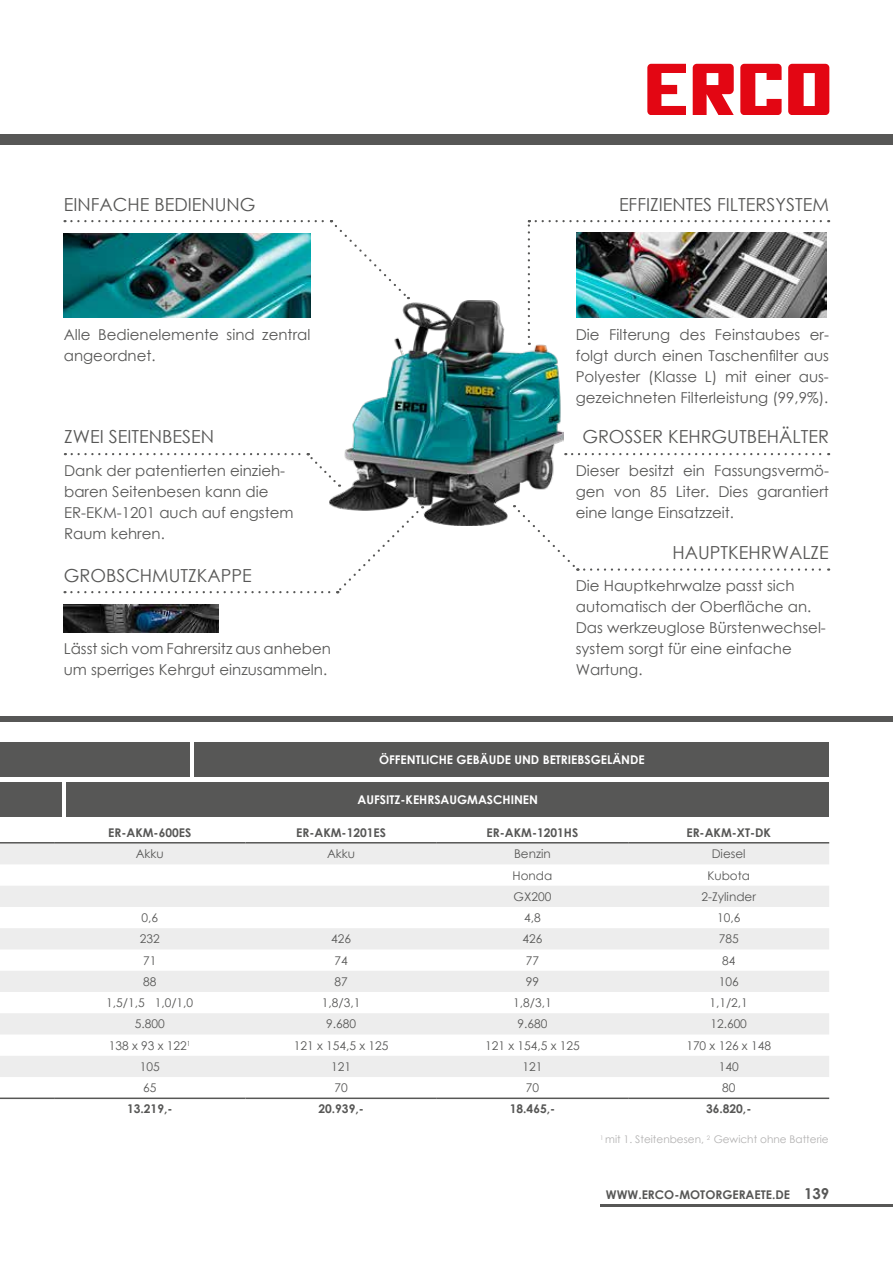
<style>
.page{position:relative;width:893px;height:1263px;background:#fff}
.page>*{position:absolute;margin:0;border:0;box-sizing:border-box;transform-origin:0 0}
.t1{font:18px "Century Gothic";color:#575756}
.t2{font:15px/21px "Century Gothic";color:#575756}
.t3{font:700 15px "Century Gothic";color:#575756}
.t4{font:12px "Century Gothic";color:#575756}
.t5{font:700 12px "Century Gothic";color:#575756}
.t6{font:700 12px "Century Gothic";color:#fff}
.t7{font:10.5px "Century Gothic";color:#b3b2b2}
</style>
<div class="page">
<div style="left:0;top:134px;width:893px;height:11px;background:#575756"></div>
<div style="left:0;top:782px;width:61px;height:34px;background:#575756"></div>
<div style="left:0;top:743px;width:189px;height:34px;background:#575756"></div>
<div style="left:0;top:716px;width:893px;height:5px;background:#575756"></div>
<svg style="left:693px;top:64px;width:41px;height:51px"></svg>
<svg style="left:647px;top:64px;width:39px;height:51px"></svg>
<svg style="left:740px;top:64px;width:42px;height:51px"></svg>
<svg style="left:788px;top:64px;width:41px;height:51px"></svg>
<svg style="left:0;top:843px;width:829px;height:234px;fill:#ededed"></svg>
<svg style="left:0;top:1099px;width:829px;height:1px"></svg>
<hr style="left:0;top:842px;width:54px;height:1px;background:#575756">
<hr style="left:54px;top:842px;width:191px;height:1px;background:#575756">
<hr style="left:245px;top:842px;width:192px;height:1px;background:#575756">
<hr style="left:437px;top:842px;width:191px;height:1px;background:#575756">
<hr style="left:628px;top:842px;width:201px;height:1px;background:#575756">
<hr style="left:0;top:1097px;width:54px;height:2px;background:#575756">
<hr style="left:54px;top:1097px;width:191px;height:2px;background:#575756">
<hr style="left:245px;top:1097px;width:192px;height:2px;background:#575756">
<hr style="left:437px;top:1097px;width:191px;height:2px;background:#575756">
<hr style="left:628px;top:1097px;width:201px;height:2px;background:#575756">
<div style="left:66px;top:782px;width:763px;height:34px;background:#575756"></div>
<div style="left:195px;top:743px;width:634px;height:34px;background:#575756"></div>
<img style="left:329px;top:300px;width:235px;height:226px">
<img style="left:576px;top:232px;width:251px;height:86px">
<img style="left:64px;top:604px;width:154px;height:29px">
<hr style="left:601px;top:1204px;width:292px;height:3px;background:#575756">
<img style="left:64px;top:233px;width:246px;height:85px">
<img style="left:65px;top:220px;width:344px;height:79px">
<svg style="left:65px;top:506px;width:358px;height:87px"></svg>
<svg style="left:536px;top:220px;width:293px;height:2px"></svg>
<svg style="left:572px;top:453px;width:257px;height:2px"></svg>
<svg style="left:584px;top:568px;width:245px;height:3px"></svg>
<svg style="left:514px;top:505px;width:64px;height:66px"></svg>
<svg style="left:528px;top:220px;width:2px;height:117px"></svg>
<svg style="left:72px;top:453px;width:268px;height:34px"></svg>
<p class="t1" style="left:64px;top:191px;width:193px">EINFACHE BEDIENUNG</p>
<p class="t1" style="left:619px;top:191px;width:211px">EFFIZIENTES FILTERSYSTEM</p>
<p class="t2" style="left:64px;top:324px;width:248px">Alle Bedienelemente sind zentral angeordnet.</p>
<p class="t1" style="left:64px;top:424px;width:151px">ZWEI SEITENBESEN</p>
<p class="t2" style="left:64px;top:460px;width:231px">Dank der patentierten einzieh&shy;baren Seitenbesen kann die<br>ER-EKM-1201 auch auf engstem<br>Raum kehren.</p>
<p class="t1" style="left:64px;top:562px;width:190px">GROBSCHMUTZKAPPE</p>
<p class="t2" style="left:64px;top:638px;width:269px">Lässt sich vom Fahrersitz aus anheben um sperriges Kehrgut einzusammeln.</p>
<p class="t2" style="left:576px;top:323px;width:255px;text-align:justify">Die Filterung des Feinstaubes er&shy;folgt durch einen Taschenfilter aus Polyester (Klasse L) mit einer aus&shy;gezeichneten Filterleistung (99,9%).</p>
<p class="t1" style="left:582px;top:424px;width:248px">GROSSER KEHRGUTBEHÄLTER</p>
<p class="t2" style="left:576px;top:460px;width:255px;text-align:justify">Dieser besitzt ein Fassungsvermö&shy;gen von 85 Liter. Dies garantiert eine lange Einsatzzeit.</p>
<p class="t1" style="left:672px;top:540px;width:158px">HAUPTKEHRWALZE</p>
<p class="t2" style="left:576px;top:575px;width:249px">Die Hauptkehrwalze passt sich automatisch der Oberfläche an.<br>Das werkzeuglose Bürstenwechsel-- system sorgt für eine einfache<br>Wartung.</p>
<p class="t6" style="left:379px;top:751px;width:267px">ÖFFENTLICHE GEBÄUDE UND BETRIEBSGELÄNDE</p>
<p class="t6" style="left:358px;top:790px;width:182px">AUFSITZ-KEHRSAUGMASCHINEN</p>
<p class="t5" style="left:108px;top:823px;width:85px">ER-AKM-600ES</p>
<p class="t5" style="left:296px;top:823px;width:91px">ER-AKM-1201ES</p>
<p class="t5" style="left:487px;top:823px;width:93px">ER-AKM-1201HS</p>
<p class="t5" style="left:686px;top:823px;width:86px">ER-AKM-XT-DK</p>
<p class="t4" style="left:136px;top:845px;width:30px">Akku</p>
<p class="t4" style="left:327px;top:845px;width:30px">Akku</p>
<p class="t4" style="left:514px;top:845px;width:38px">Benzin</p>
<p class="t4" style="left:712px;top:845px;width:35px">Diesel</p>
<p class="t4" style="left:513px;top:867px;width:41px">Honda</p>
<p class="t4" style="left:707px;top:867px;width:44px">Kubota</p>
<p class="t4" style="left:514px;top:888px;width:39px">GX200</p>
<p class="t4" style="left:701px;top:888px;width:56px">2-Zylinder</p>
<p class="t4" style="left:141px;top:909px;width:18px">0,6</p>
<p class="t4" style="left:524px;top:909px;width:18px">4,8</p>
<p class="t4" style="left:717px;top:909px;width:25px">10,6</p>
<p class="t4" style="left:140px;top:931px;width:21px">232</p>
<p class="t4" style="left:331px;top:931px;width:21px">426</p>
<p class="t4" style="left:522px;top:931px;width:21px">426</p>
<p class="t4" style="left:719px;top:931px;width:21px">785</p>
<p class="t4" style="left:143px;top:952px;width:15px">71</p>
<p class="t4" style="left:334px;top:952px;width:15px">74</p>
<p class="t4" style="left:526px;top:952px;width:15px">77</p>
<p class="t4" style="left:722px;top:952px;width:15px">84</p>
<p class="t4" style="left:143px;top:973px;width:15px">88</p>
<p class="t4" style="left:334px;top:973px;width:15px">87</p>
<p class="t4" style="left:526px;top:973px;width:15px">99</p>
<p class="t4" style="left:719px;top:973px;width:21px">106</p>
<p class="t4" style="left:106px;top:994px;width:88px">1,5/1,5 1,0/1,0</p>
<p class="t4" style="left:322px;top:994px;width:40px">1,8/3,1</p>
<p class="t4" style="left:513px;top:994px;width:40px">1,8/3,1</p>
<p class="t4" style="left:709px;top:994px;width:40px">1,1/2,1</p>
<p class="t4" style="left:135px;top:1016px;width:31px">5.800</p>
<p class="t4" style="left:326px;top:1016px;width:31px">9.680</p>
<p class="t4" style="left:517px;top:1016px;width:31px">9.680</p>
<p class="t4" style="left:710px;top:1016px;width:38px">12.600</p>
<p class="t4" style="left:109px;top:1037px;width:83px">138 x 93 x 122<sup>1</sup></p>
<p class="t4" style="left:294px;top:1037px;width:96px">121 x 154,5 x 125</p>
<p class="t4" style="left:485px;top:1037px;width:96px">121 x 154,5 x 125</p>
<p class="t4" style="left:686px;top:1037px;width:86px">170 x 126 x 148</p>
<p class="t4" style="left:140px;top:1058px;width:21px">105</p>
<p class="t4" style="left:331px;top:1058px;width:21px">121</p>
<p class="t4" style="left:522px;top:1058px;width:21px">121</p>
<p class="t4" style="left:719px;top:1058px;width:21px">140</p>
<p class="t4" style="left:143px;top:1079px;width:15px">65</p>
<p class="t4" style="left:334px;top:1079px;width:15px">70</p>
<p class="t4" style="left:526px;top:1079px;width:15px">70</p>
<p class="t4" style="left:722px;top:1079px;width:15px">80</p>
<p class="t5" style="left:127px;top:1100px;width:47px">13.219,-</p>
<p class="t5" style="left:318px;top:1100px;width:47px">20.939,-</p>
<p class="t5" style="left:510px;top:1100px;width:47px">18.465,-</p>
<p class="t5" style="left:706px;top:1100px;width:47px">36.820,-</p>
<p class="t7" style="left:600px;top:1132px;width:230px"><sup>1</sup> mit 1. Steitenbesen, <sup>2</sup> Gewicht ohne Batterie</p>
<p class="t5" style="left:606px;top:1185px;width:186px">WWW.ERCO-MOTORGERAETE.DE</p>
<p class="t3" style="left:804px;top:1182px;width:27px">139</p>
</div>
